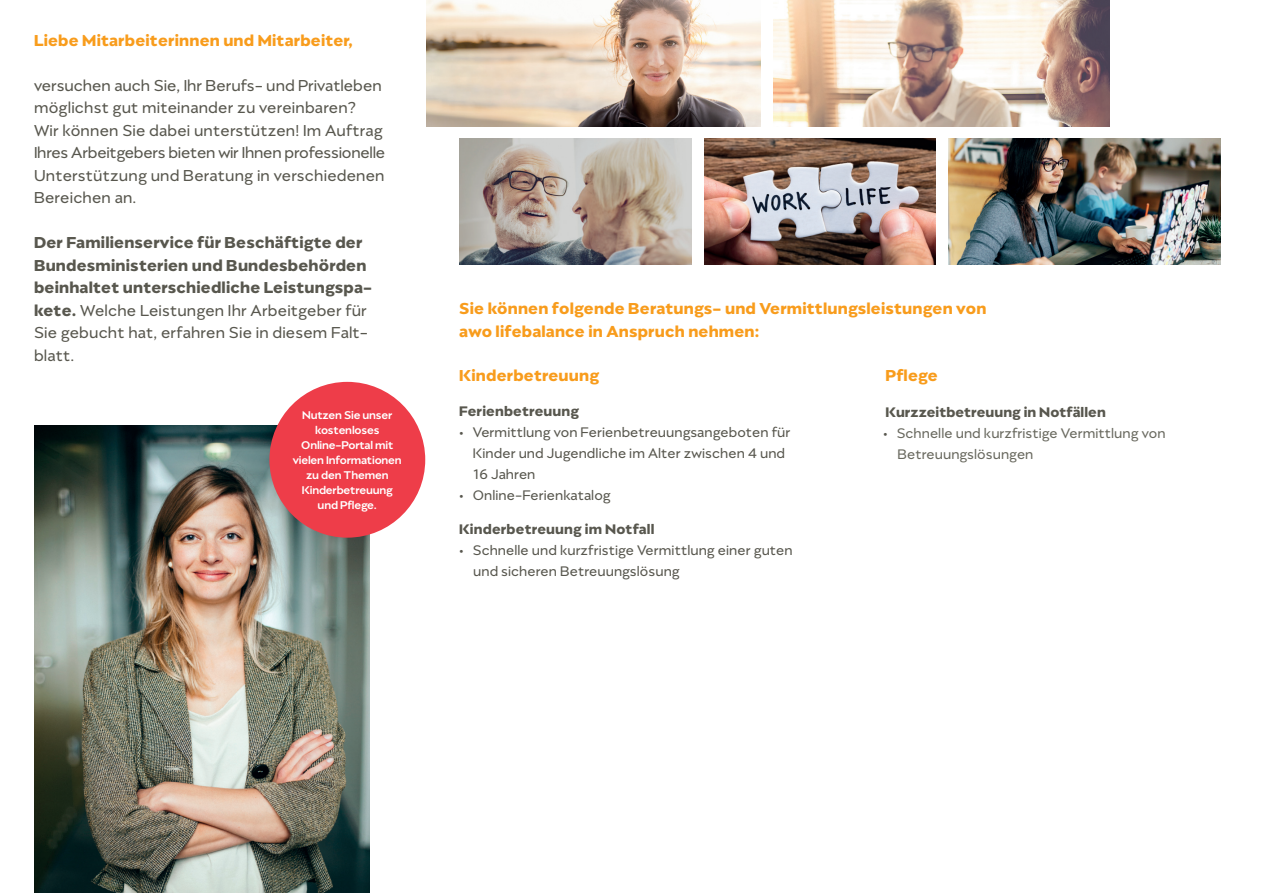
<style>
.page{position:relative;width:1263px;height:893px;background:#fff}
.page>*{position:absolute;margin:0;border:0;box-sizing:border-box;transform-origin:0 0}
.t1{font:18px/22.5px "Migrena Grotesque";letter-spacing:.01em;color:#58574e}
.t2{font:600 18px/22.5px "Migrena Grotesque";letter-spacing:.01em;color:#58574e}
.t3{font:600 18px/22.5px "Migrena Grotesque";letter-spacing:.01em;color:#f89c1c}
.t4{font:15.75px/21px "Migrena Grotesque";letter-spacing:.005em;color:#58574e}
.t5{font:600 15.75px "Migrena Grotesque";letter-spacing:.01em;color:#58574e}
.t6{font:15.75px/21px "Migrena Grotesque";letter-spacing:.005em;color:#69695f}
.t7{font:500 12.75px/15px "Migrena Grotesque";letter-spacing:-.015em;color:#fff;text-align:center}
.s1{font-weight:400}
.s2{color:#58574e}
</style>
<div class="page">
<img style="left:34px;top:426px;width:336px;height:467px">
<img style="left:773px;top:0;width:336px;height:126px">
<img style="left:426px;top:0;width:334px;height:126px">
<img style="left:459px;top:139px;width:232px;height:125px">
<img style="left:704px;top:139px;width:232px;height:125px">
<img style="left:949px;top:139px;width:272px;height:125px">
<div style="left:269px;top:382px;width:156px;height:156px;background:#ee3d49;border-radius:50%"></div>
<p class="t3" style="left:34px;top:29px;width:320px">Liebe Mitarbeiterinnen und Mitarbeiter,</p>
<p class="t1" style="left:34px;top:74px;width:353px">versuchen auch Sie, Ihr Berufs- und Privatleben möglichst gut miteinander zu vereinbaren?<br>Wir können Sie dabei unterstützen! Im Auftrag Ihres Arbeitgebers bieten wir Ihnen professionelle Unterstützung und Beratung in verschiedenen Bereichen an.</p>
<p class="t2" style="left:34px;top:231px;width:340px">Der Familienservice für Beschäftigte der Bundesministerien und Bundesbehörden beinhaltet unterschiedliche Leistungspa&shy;kete. <span class="s1">Welche Leistungen Ihr Arbeitgeber für Sie gebucht hat, erfahren Sie in diesem Falt&shy;blatt.</span></p>
<p class="t7" style="left:293px;top:407px;width:111px">Nutzen Sie unser kostenloses<br>Online-Portal mit vielen Informationen zu den Themen<br>Kinderbetreuung und Pflege.</p>
<p class="t3" style="left:459px;top:298px;width:529px">Sie können folgende Beratungs- und Vermittlungsleistungen von awo lifebalance in Anspruch nehmen:</p>
<p class="t3" style="left:459px;top:365px;width:141px">Kinderbetreuung</p>
<p class="t5" style="left:459px;top:401px;width:121px">Ferienbetreuung</p>
<p class="t4" style="left:473px;top:421px;width:319px;text-indent:-14px">• Vermittlung von Ferienbetreuungsangeboten für<br>Kinder und Jugendliche im Alter zwischen 4 und<br>16 Jahren</p>
<p class="t4" style="left:459px;top:484px;width:153px">• Online-Ferienkatalog</p>
<p class="t5" style="left:459px;top:520px;width:197px">Kinderbetreuung im Notfall</p>
<p class="t4" style="left:473px;top:540px;width:321px;text-indent:-14px">• Schnelle und kurzfristige Vermittlung einer guten und sicheren Betreuungslösung</p>
<p class="t3" style="left:885px;top:365px;width:54px">Pflege</p>
<p class="t5" style="left:885px;top:403px;width:222px">Kurzzeitbetreuung in Notfällen</p>
<p class="t6" style="left:897px;top:423px;width:270px;text-indent:-14px"><span class="s2">•</span> Schnelle und kurzfristige Vermittlung von<br>Betreuungslösungen</p>
</div>
